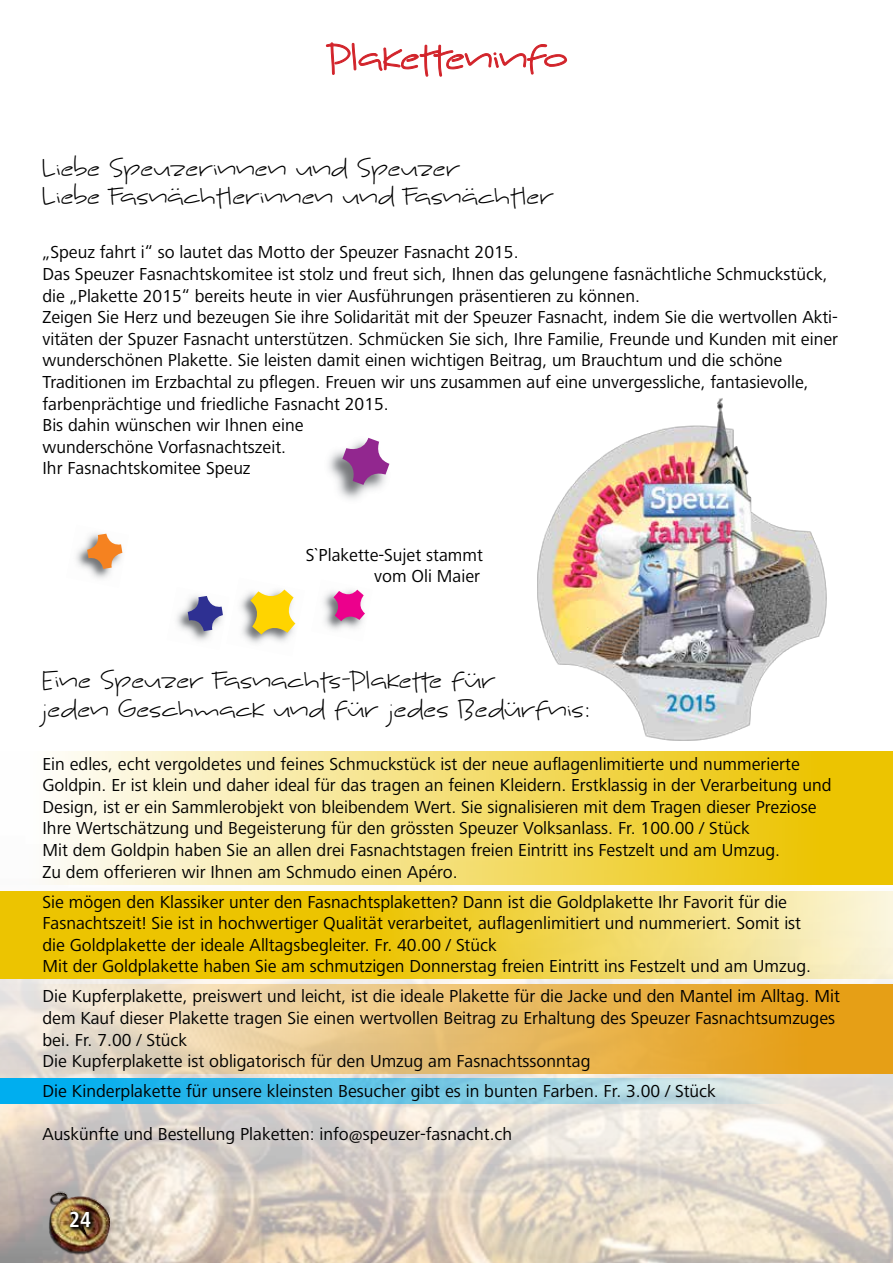
<style>
.page{position:relative;width:893px;height:1263px;background:#fff}
.page>*{position:absolute;margin:0;border:0;box-sizing:border-box;transform-origin:0 0}
.t1{font:24px/28.8px "Kyne Morgan";letter-spacing:.03em;color:#000}
.t2{font:700 condensed 22.5px "Frutiger Next LT";color:#fff}
.t3{font:18px/21.6px "Frutiger Next LT";color:#000}
</style>
<div class="page">
<img style="left:0;top:884px;width:893px;height:379px">
<div style="left:0;top:751px;width:893px;height:133px;background:linear-gradient(to right,#feffff,#eac000)"></div>
<svg style="left:0;top:891px;width:893px;height:88px;background:#efd13e"></svg>
<svg style="left:0;top:984px;width:893px;height:89px;background:#e8c076"></svg>
<svg style="left:0;top:1078px;width:893px;height:25px;background:#77c9e5"></svg>
<svg style="left:326px;top:42px;width:241px;height:35px"></svg>
<img style="left:537px;top:398px;width:290px;height:343px">
<img style="left:323px;top:589px;width:40px;height:41px">
<svg style="left:333px;top:590px;width:32px;height:31px"></svg>
<img style="left:76px;top:533px;width:47px;height:46px">
<svg style="left:87px;top:534px;width:35px;height:35px"></svg>
<img style="left:176px;top:595px;width:36px;height:46px">
<svg style="left:188px;top:596px;width:35px;height:35px"></svg>
<img style="left:240px;top:592px;width:56px;height:52px">
<svg style="left:250px;top:589px;width:45px;height:45px;background:#ecd045"></svg>
<img style="left:328px;top:437px;width:62px;height:62px">
<svg style="left:342px;top:438px;width:47px;height:47px"></svg>
<img style="left:36px;top:1183px;width:84px;height:75px">
<svg style="left:67px;top:1208px;width:30px;height:25px"></svg>
<h1 class="t1" style="left:43px;top:154px;width:513px">Liebe Speuzerinnen und Speuzer<br>Liebe Fasnächtlerinnen und Fasnächtler</h1>
<p class="t3" style="left:43px;top:242px;width:797px">„Speuz fahrt i“ so lautet das Motto der Speuzer Fasnacht 2015.<br>Das Speuzer Fasnachtskomitee ist stolz und freut sich, Ihnen das gelungene fasnächtliche Schmuckstück, die „Plakette 2015“ bereits heute in vier Ausführungen präsentieren zu können.<br>Zeigen Sie Herz und bezeugen Sie ihre Solidarität mit der Speuzer Fasnacht, indem Sie die wertvollen Akti&shy;vitäten der Spuzer Fasnacht unterstützen. Schmücken Sie sich, Ihre Familie, Freunde und Kunden mit einer wunderschönen Plakette. Sie leisten damit einen wichtigen Beitrag, um Brauchtum und die schöne Traditionen im Erzbachtal zu pflegen. Freuen wir uns zusammen auf eine unvergessliche, fantasievolle, farbenprächtige und friedliche Fasnacht 2015.<br>Bis dahin wünschen wir Ihnen eine<br>wunderschöne Vorfasnachtszeit.<br>Ihr Fasnachtskomitee Speuz</p>
<p class="t3" style="left:306px;top:544px;width:179px;text-align:right">S`Plakette-Sujet stammt vom Oli Maier</p>
<h1 class="t1" style="left:43px;top:666px;width:549px">Eine Speuzer Fasnachts-Plakette für<br>jeden Geschmack und für jedes Bedürfnis:</h1>
<p class="t3" style="left:43px;top:753px;width:791px">Ein edles, echt vergoldetes und feines Schmuckstück ist der neue auflagenlimitierte und nummerierte Goldpin. Er ist klein und daher ideal für das tragen an feinen Kleidern. Erstklassig in der Verarbeitung und Design, ist er ein Sammlerobjekt von bleibendem Wert. Sie signalisieren mit dem Tragen dieser Preziose Ihre Wertschätzung und Begeisterung für den grössten Speuzer Volksanlass. Fr. 100.00 / Stück<br>Mit dem Goldpin haben Sie an allen drei Fasnachtstagen freien Eintritt ins Festzelt und am Umzug.<br>Zu dem offerieren wir Ihnen am Schmudo einen Apéro.</p>
<p class="t3" style="left:43px;top:891px;width:770px">Sie mögen den Klassiker unter den Fasnachtsplaketten? Dann ist die Goldplakette Ihr Favorit für die Fasnachtszeit! Sie ist in hochwertiger Qualität verarbeitet, auflagenlimitiert und nummeriert. Somit ist die Goldplakette der ideale Alltagsbegleiter. Fr. 40.00 / Stück<br>Mit der Goldplakette haben Sie am schmutzigen Donnerstag freien Eintritt ins Festzelt und am Umzug.</p>
<p class="t3" style="left:43px;top:986px;width:799px">Die Kupferplakette, preiswert und leicht, ist die ideale Plakette für die Jacke und den Mantel im Alltag. Mit dem Kauf dieser Plakette tragen Sie einen wertvollen Beitrag zu Erhaltung des Speuzer Fasnachtsumzuges bei. Fr. 7.00 / Stück<br>Die Kupferplakette ist obligatorisch für den Umzug am Fasnachtssonntag</p>
<p class="t3" style="left:43px;top:1080px;width:675px">Die Kinderplakette für unsere kleinsten Besucher gibt es in bunten Farben. Fr. 3.00 / Stück</p>
<p class="t3" style="left:43px;top:1124px;width:471px">Auskünfte und Bestellung Plaketten: info@speuzer-fasnacht.ch</p>
<p class="t2" style="left:69px;top:1206px;width:23px">24</p>
</div>
